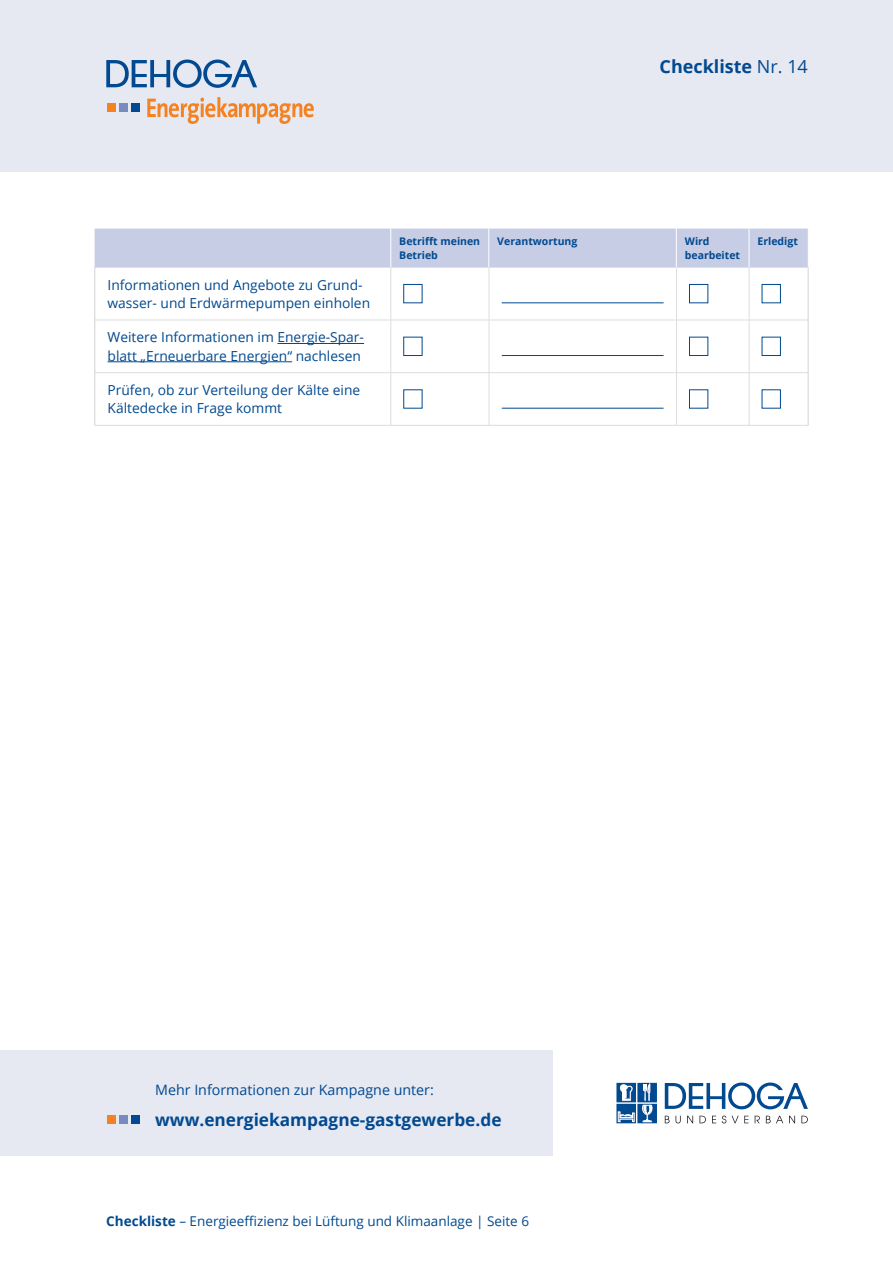
<style>
.page{position:relative;width:893px;height:1263px;background:#fff}
.page>*{position:absolute;margin:0;border:0;box-sizing:border-box;transform-origin:0 0}
.t1{font:700 18px "Open Sans";color:#014990}
.t2{font:700 17.25px "Open Sans";color:#014990}
.t3{font:14.25px "Open Sans";color:#014990}
.Fliesstext{font:13.8px/18.3px "Open Sans";color:#014990}
.t4{font:13.5px "Open Sans";color:#014990}
.Fliesstext-2{font:700 10.5px/13.5px "Open Sans";color:#014990}
.s1{font-weight:400}
.s2{font-weight:700}
</style>
<div class="page">
<div style="left:0;top:0;width:893px;height:171px;background:#e6e8f2"></div>
<svg style="left:106px;top:60px;width:151px;height:28px"></svg>
<div style="left:132px;top:103px;width:8px;height:8px;background:#014990"></div>
<div style="left:119px;top:103px;width:8px;height:8px;background:#788bbc"></div>
<div style="left:107px;top:103px;width:8px;height:8px;background:#f58220"></div>
<svg style="left:147px;top:97px;width:167px;height:27px"></svg>
<hr style="left:95px;top:267px;width:296px;height:1px;background:#dcdddf">
<hr style="left:95px;top:320px;width:296px;height:1px;background:#dcdddf">
<hr style="left:95px;top:372px;width:296px;height:1px;background:#dcdddf">
<hr style="left:95px;top:425px;width:296px;height:1px;background:#dcdddf">
<hr style="left:391px;top:267px;width:1px;height:53px;background:#dcdddf">
<hr style="left:391px;top:320px;width:1px;height:52px;background:#dcdddf">
<hr style="left:391px;top:373px;width:1px;height:52px;background:#dcdddf">
<hr style="left:391px;top:267px;width:98px;height:1px;background:#dcdddf">
<hr style="left:391px;top:320px;width:98px;height:1px;background:#dcdddf">
<hr style="left:391px;top:372px;width:98px;height:1px;background:#dcdddf">
<hr style="left:391px;top:425px;width:98px;height:1px;background:#dcdddf">
<hr style="left:489px;top:267px;width:1px;height:53px;background:#dcdddf">
<hr style="left:489px;top:320px;width:1px;height:52px;background:#dcdddf">
<hr style="left:489px;top:373px;width:1px;height:52px;background:#dcdddf">
<hr style="left:489px;top:267px;width:187px;height:1px;background:#dcdddf">
<hr style="left:676px;top:267px;width:73px;height:1px;background:#dcdddf">
<hr style="left:749px;top:267px;width:59px;height:1px;background:#dcdddf">
<hr style="left:676px;top:267px;width:1px;height:53px;background:#dcdddf">
<hr style="left:749px;top:267px;width:1px;height:53px;background:#dcdddf">
<hr style="left:676px;top:320px;width:1px;height:52px;background:#dcdddf">
<hr style="left:749px;top:320px;width:1px;height:52px;background:#dcdddf">
<hr style="left:676px;top:373px;width:1px;height:52px;background:#dcdddf">
<hr style="left:749px;top:373px;width:1px;height:52px;background:#dcdddf">
<hr style="left:489px;top:320px;width:187px;height:1px;background:#dcdddf">
<hr style="left:676px;top:320px;width:73px;height:1px;background:#dcdddf">
<hr style="left:749px;top:320px;width:59px;height:1px;background:#dcdddf">
<hr style="left:489px;top:372px;width:187px;height:1px;background:#dcdddf">
<hr style="left:676px;top:372px;width:73px;height:1px;background:#dcdddf">
<hr style="left:749px;top:372px;width:59px;height:1px;background:#dcdddf">
<hr style="left:489px;top:425px;width:187px;height:1px;background:#dcdddf">
<hr style="left:676px;top:425px;width:73px;height:1px;background:#dcdddf">
<hr style="left:749px;top:425px;width:59px;height:1px;background:#dcdddf">
<hr style="left:95px;top:267px;width:1px;height:53px;background:#d1d2d4">
<hr style="left:808px;top:267px;width:1px;height:53px;background:#d1d2d4">
<hr style="left:95px;top:320px;width:1px;height:53px;background:#d1d2d4">
<hr style="left:808px;top:320px;width:1px;height:53px;background:#d1d2d4">
<hr style="left:95px;top:373px;width:1px;height:52px;background:#d1d2d4">
<hr style="left:808px;top:373px;width:1px;height:52px;background:#d1d2d4">
<div style="left:404px;top:284px;width:18px;height:19px;border:1px solid #014990"></div>
<div style="left:502px;top:284px;width:153px;height:19px;border:1px solid #fff"></div>
<hr style="left:502px;top:303px;width:162px;height:1px;background:#014990">
<div style="left:689px;top:284px;width:19px;height:19px;border:1px solid #014990"></div>
<div style="left:762px;top:284px;width:19px;height:19px;border:1px solid #014990"></div>
<hr style="left:277px;top:343px;width:87px;height:1px;background:#014990">
<hr style="left:108px;top:361px;width:184px;height:1px;background:#014990">
<div style="left:404px;top:337px;width:18px;height:19px;border:1px solid #014990"></div>
<hr style="left:502px;top:355px;width:162px;height:1px;background:#014990">
<div style="left:689px;top:337px;width:19px;height:19px;border:1px solid #014990"></div>
<div style="left:762px;top:337px;width:19px;height:19px;border:1px solid #014990"></div>
<div style="left:502px;top:389px;width:153px;height:20px;border:1px solid #fff"></div>
<hr style="left:502px;top:408px;width:162px;height:1px;background:#014990">
<div style="left:689px;top:390px;width:19px;height:18px;border:1px solid #014990"></div>
<div style="left:762px;top:390px;width:19px;height:18px;border:1px solid #014990"></div>
<div style="left:0;top:1050px;width:553px;height:105px;background:#e6e8f2"></div>
<div style="left:132px;top:1115px;width:8px;height:8px;background:#014990"></div>
<div style="left:119px;top:1115px;width:8px;height:8px;background:#788bbc"></div>
<div style="left:107px;top:1115px;width:8px;height:8px;background:#f58220"></div>
<svg style="left:616px;top:1083px;width:41px;height:40px;background:#5282b2"></svg>
<svg style="left:665px;top:1082px;width:143px;height:27px"></svg>
<svg style="left:665px;top:1115px;width:143px;height:8px"></svg>
<div style="left:95px;top:229px;width:713px;height:38px;background:#c7cde4"></div>
<hr style="left:390px;top:229px;width:1px;height:38px;background:#fff">
<hr style="left:488px;top:229px;width:1px;height:38px;background:#fff">
<hr style="left:676px;top:229px;width:1px;height:38px;background:#fff">
<hr style="left:749px;top:229px;width:1px;height:38px;background:#fff">
<h1 class="t1" style="left:659px;top:54px;width:150px">Checkliste <span class="s1">Nr. 14</span></h1>
<p class="Fliesstext" style="left:108px;top:275px;width:264px">Informationen und Angebote zu Grund&shy;wasser- und Erdwärmepumpen einholen</p>
<p class="Fliesstext" style="left:108px;top:328px;width:258px">Weitere Informationen im Energie-Spar&shy;blatt „Erneuerbare Energien“ nachlesen</p>
<p class="Fliesstext" style="left:108px;top:381px;width:254px">Prüfen, ob zur Verteilung der Kälte eine<br>Kältedecke in Frage kommt</p>
<p class="Fliesstext-2" style="left:399px;top:234px;width:82px">Betrifft meinen<br>Betrieb</p>
<p class="Fliesstext-2" style="left:497px;top:234px;width:82px">Verantwortung</p>
<p class="Fliesstext-2" style="left:685px;top:234px;width:57px">Wird bearbeitet</p>
<p class="Fliesstext-2" style="left:757px;top:234px;width:42px">Erledigt</p>
<p class="t3" style="left:155px;top:1080px;width:280px">Mehr Informationen zur Kampagne unter:</p>
<p class="t2" style="left:155px;top:1107px;width:348px">www.energiekampagne-gastgewerbe.de</p>
<p class="t4" style="left:106px;top:1211px;width:424px"><span class="s2">Checkliste</span> – Energieeffizienz bei Lüftung und Klimaanlage | Seite 6</p>
</div>
